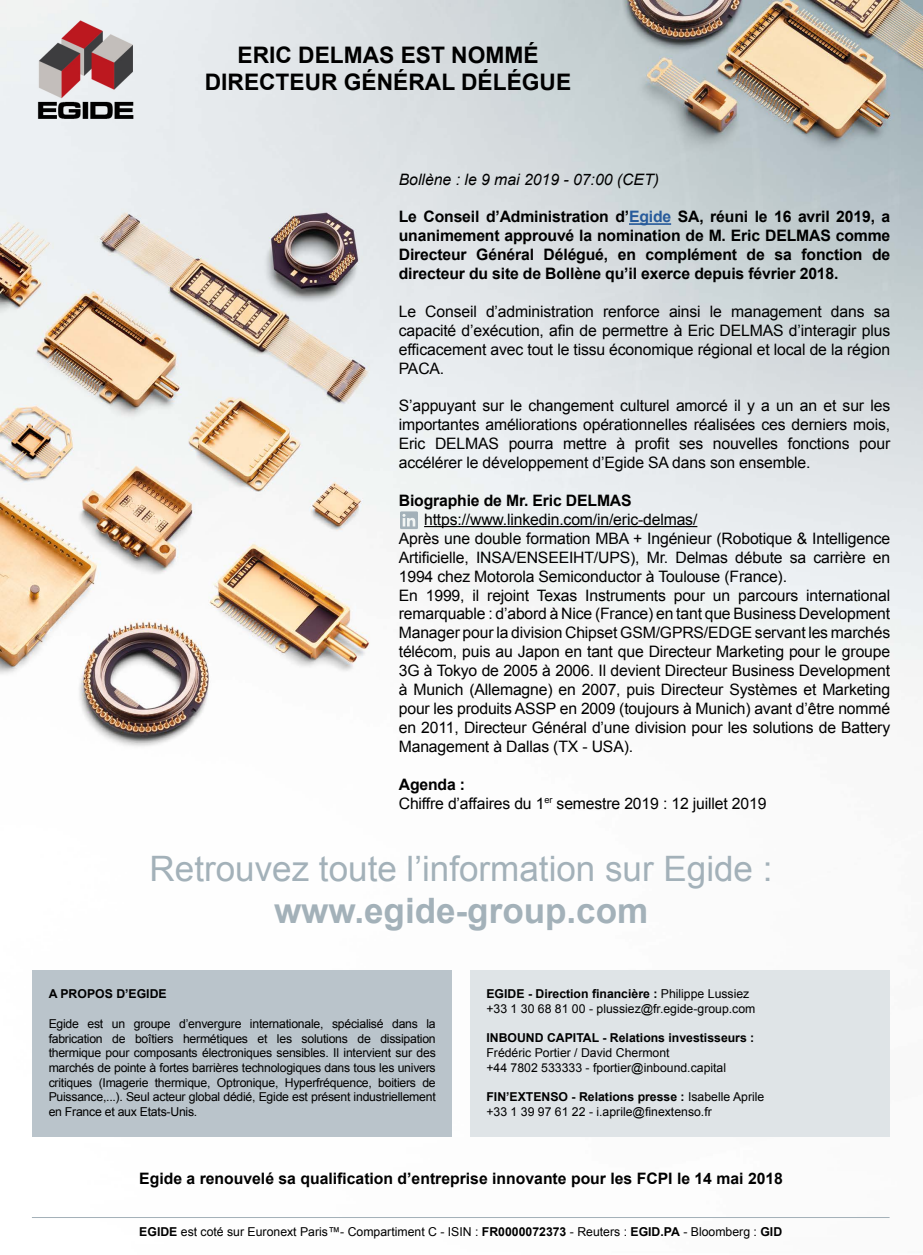
<style>
.page{position:relative;width:923px;height:1255px;background:#fff}
.page>*{position:absolute;margin:0;border:0;box-sizing:border-box;transform-origin:0 0}
.t1{font:35px "Arial";color:#a3b1b9}
.t2{font:700 35px "Arial";color:#a3b1b9}
.t3{font:700 22.75px/27.3px "Arial";color:#000;text-align:center}
.t4{font:15.75px/18.9px "Arial";letter-spacing:-.01em;color:#000;text-align:justify}
.t5{font:700 15.75px/18.9px "Arial";letter-spacing:-.01em;color:#000;text-align:justify}
.t6{font:italic 15.75px "Arial";color:#000}
.t7{font:12.25px/14.7px "Arial";color:#000}
.t8{font:700 12.25px "Arial";color:#000}
.s1{color:#275b9b}
.s2{font-weight:700}
</style>
<div class="page">
<img style="left:0;top:0;width:922px;height:1218px">
<img style="left:0;top:0;width:174px;height:151px">
<hr style="left:629px;top:223px;width:42px;height:2px;background:#275b9b">
<hr style="left:424px;top:526px;width:273px;height:1px;background:#000">
<hr style="left:32px;top:1217px;width:857px;height:1px;background:#a3b1b9">
<div style="left:32px;top:969px;width:420px;height:167px;background:#bac4cb"></div>
<div style="left:470px;top:969px;width:419px;height:167px;background:#dfe4e7"></div>
<svg style="left:400px;top:511px;width:18px;height:18px"></svg>
<h2 class="t3" style="left:205px;top:42px;width:368px">ERIC DELMAS EST NOMMÉ<br>DIRECTEUR GÉNÉRAL DÉLÉGUE</h2>
<p class="t6" style="left:399px;top:169px;width:261px">Bollène : le 9 mai 2019 - 07:00 (CET)</p>
<p class="t5" style="left:399px;top:208px;width:493px">Le Conseil d’Administration d’<span class="s1">Egide</span> SA, réuni le 16 avril 2019, a unanimement approuvé la nomination de M. Eric DELMAS comme Directeur Général Délégué, en complément de sa fonction de directeur du site de Bollène qu’il exerce depuis février 2018.</p>
<p class="t4" style="left:399px;top:302px;width:493px">Le Conseil d’administration renforce ainsi le management dans sa capacité d’exécution, afin de permettre à Eric DELMAS d’interagir plus efficacement avec tout le tissu économique régional et local de la région PACA.</p>
<p class="t4" style="left:399px;top:397px;width:493px">S’appuyant sur le changement culturel amorcé il y a un an et sur les importantes améliorations opérationnelles réalisées ces derniers mois, Eric DELMAS pourra mettre à profit ses nouvelles fonctions pour accélérer le développement d’Egide SA dans son ensemble.</p>
<p class="t5" style="left:399px;top:491px;width:234px">Biographie de Mr. Eric DELMAS</p>
<p class="t4" style="left:399px;top:510px;width:493px;text-align:left;text-indent:25px">https://www.linkedin.com/in/eric-delmas/<br>Après une double formation MBA + Ingénieur (Robotique &amp; Intelligence Artificielle, INSA/ENSEEIHT/UPS), Mr. Delmas débute sa carrière en 1994 chez Motorola Semiconductor à Toulouse (France).<br>En 1999, il rejoint Texas Instruments pour un parcours international remarquable : d’abord à Nice (France) en tant que Business Development Manager pour la division Chipset GSM/GPRS/EDGE servant les marchés télécom, puis au Japon en tant que Directeur Marketing pour le groupe 3G à Tokyo de 2005 à 2006. Il devient Directeur Business Development à Munich (Allemagne) en 2007, puis Directeur Systèmes et Marketing pour les produits ASSP en 2009 (toujours à Munich) avant d’être nommé en 2011, Directeur Général d’une division pour les solutions de Battery Management à Dallas (TX - USA).</p>
<p class="t4" style="left:399px;top:775px;width:369px"><span class="s2">Agenda :<br></span>Chiffre d’affaires du 1<sup>er</sup> semestre 2019 : 12 juillet 2019</p>
<h1 class="t1" style="left:150px;top:845px;width:624px">Retrouvez toute l’information sur Egide :</h1>
<h1 class="t2" style="left:274px;top:887px;width:376px">www.egide-group.com</h1>
<p class="t8" style="left:49px;top:986px;width:119px">A PROPOS D’EGIDE</p>
<p class="t7" style="left:49px;top:1016px;width:388px;text-align:justify">Egide est un groupe d’envergure internationale, spécialisé dans la fabrication de boîtiers hermétiques et les solutions de dissipation thermique pour composants électroniques sensibles. Il intervient sur des marchés de pointe à fortes barrières technologiques dans tous les univers critiques (Imagerie thermique, Optronique, Hyperfréquence, boitiers de Puissance,...). Seul acteur global dédié, Egide est présent industriellement en France et aux Etats-Unis.</p>
<p class="t7" style="left:486px;top:986px;width:270px"><span class="s2">EGIDE - Direction financière :</span> Philippe Lussiez +33 1 30 68 81 00 - plussiez@fr.egide-group.com</p>
<p class="t8" style="left:486px;top:1030px;width:269px">INBOUND CAPITAL - Relations investisseurs :</p>
<p class="t7" style="left:486px;top:1045px;width:241px">Frédéric Portier / David Chermont<br>+44 7802 533333 - fportier@inbound.capital</p>
<p class="t7" style="left:486px;top:1089px;width:279px"><span class="s2">FIN’EXTENSO - Relations presse :</span> Isabelle Aprile +33 1 39 97 61 22 - i.aprile@finextenso.fr</p>
<p class="t5" style="left:139px;top:1169px;width:645px">Egide a renouvelé sa qualification d’entreprise innovante pour les FCPI le 14 mai 2018</p>
<p class="t7" style="left:139px;top:1224px;width:644px"><span class="s2">EGIDE</span> est coté sur Euronext Paris™- Compartiment C - ISIN : <span class="s2">FR0000072373</span> - Reuters : <span class="s2">EGID.PA</span> - Bloomberg : <span class="s2">GID</span></p>
</div>
